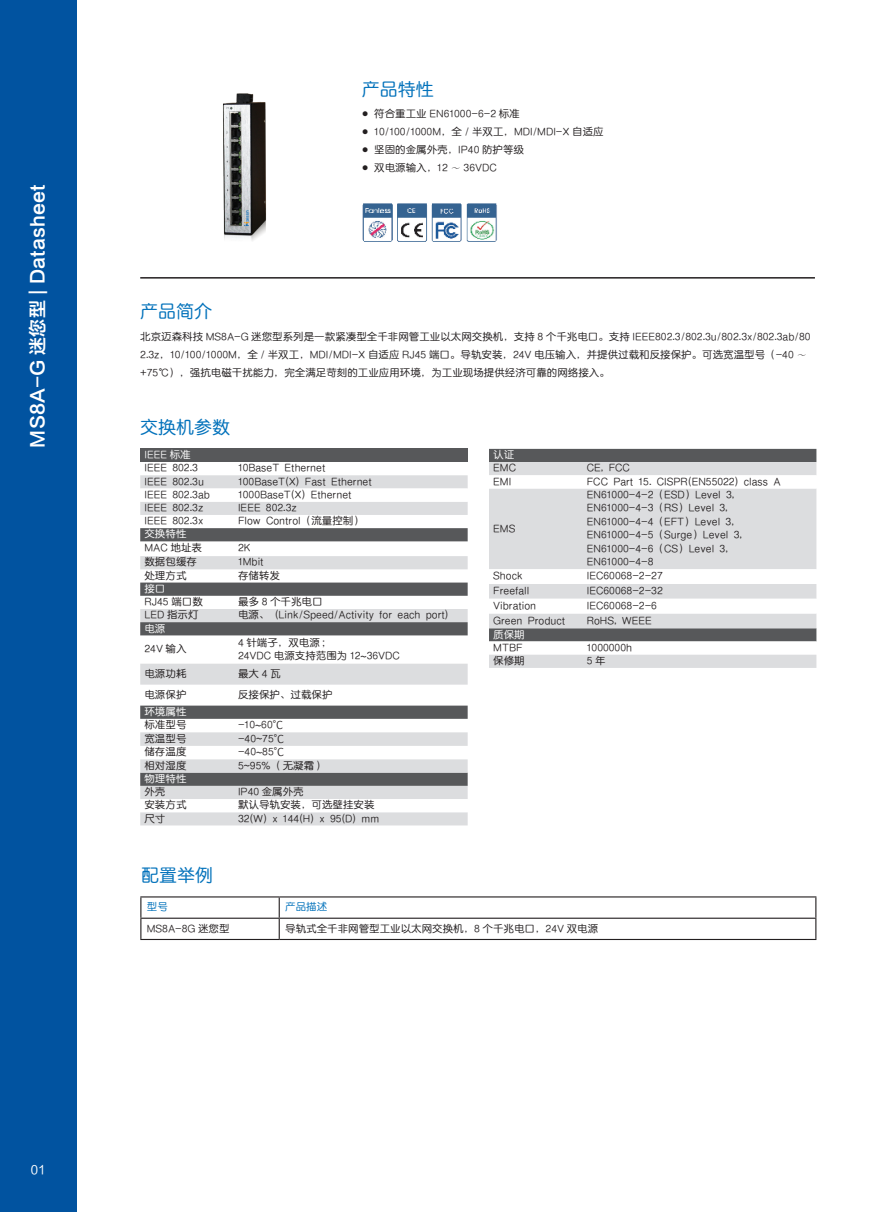
<style>
.page{position:relative;width:893px;height:1212px;background:#fff}
.page>*{position:absolute;margin:0;border:0;box-sizing:border-box;transform-origin:0 0}
.段落样式1{font:18px "FZLTZCHK GBK1 0";letter-spacing:.01em;color:#fff}
.段落样式1-2{font:18px "Tensentype Jia Li Zhong Yuan J";color:#0372bb}
.段落样式1-3{font:12px "FZLTZHUNHK GBK1 0";color:#fff}
.段落样式1-4{font:10.5px/18px "Tensentype Jia Li Zhong Yuan J";color:#231f20}
.段落样式1-5{font:10.5px "Tensentype Jia Li Zhong Yuan J";color:#fff}
.段落样式1-6{font:10.5px "Tensentype Jia Li Zhong Yuan J";color:#0372bb}
.t1{font:10.5px "Microsoft Ya Hei";color:#231f20}
.s1{font-family:"Adobe Song Std";font-weight:300}
.s2{font-family:"MF Ya Yuan Noncommercial"}
.s3{font-family:"Euphemia CAS"}
</style>
<div class="page">
<img style="left:362px;top:203px;width:135px;height:39px">
<hr style="left:140px;top:277px;width:675px;height:2px;background:#231f20">
<div style="left:0;top:0;width:77px;height:1212px;background:#0153a0"></div>
<img style="left:223px;top:93px;width:43px;height:148px">
<div style="left:140px;top:449px;width:328px;height:13px;background:#57585a"></div>
<svg style="left:140px;top:475px;width:328px;height:350px;background:#dcdddf"></svg>
<svg style="left:140px;top:488px;width:328px;height:324px"></svg>
<svg style="left:140px;top:528px;width:328px;height:258px"></svg>
<svg style="left:140px;top:664px;width:328px;height:108px"></svg>
<div style="left:489px;top:449px;width:327px;height:192px;background:#57585a"></div>
<div style="left:489px;top:462px;width:327px;height:166px;background:#dcdddf"></div>
<svg style="left:489px;top:475px;width:327px;height:138px;fill:#dcdddf"></svg>
<svg style="left:489px;top:641px;width:327px;height:27px"></svg>
<hr style="left:140px;top:896px;width:139px;height:1px;background:#231f20">
<hr style="left:279px;top:896px;width:537px;height:1px;background:#231f20">
<hr style="left:140px;top:918px;width:139px;height:1px;background:#231f20">
<svg style="left:140px;top:897px;width:1px;height:42px"></svg>
<hr style="left:279px;top:918px;width:537px;height:1px;background:#231f20">
<svg style="left:279px;top:897px;width:1px;height:42px"></svg>
<svg style="left:815px;top:897px;width:1px;height:42px"></svg>
<hr style="left:140px;top:939px;width:139px;height:1px;background:#231f20">
<hr style="left:279px;top:939px;width:537px;height:1px;background:#231f20">
<p class="段落样式1" style="left:28px;top:448px;width:264px;rotate:-90deg">MS8A-G 迷您型 | Datasheet</p>
<p class="段落样式1-3" style="left:31px;top:1163px;width:16px">01</p>
<p class="段落样式1-2" style="left:362px;top:77px;width:73px">产品特性</p>
<p class="段落样式1-4" style="left:374px;top:104px;width:147px">符合重工业 EN61000-6-2 标准</p>
<p class="段落样式1-4" style="left:374px;top:122px;width:231px">10/100/1000M，全 / 半双工，MDI/MDI-X 自适应</p>
<p class="段落样式1-4" style="left:374px;top:140px;width:151px">坚固的金属外壳，IP40 防护等级</p>
<p class="段落样式1-4" style="left:374px;top:158px;width:124px">双电源输入，12 <span class="s1">〜</span> 36VDC</p>
<p class="t1" style="left:362px;top:106px;width:8px">●</p>
<p class="t1" style="left:362px;top:124px;width:8px">●</p>
<p class="t1" style="left:362px;top:142px;width:8px">●</p>
<p class="t1" style="left:362px;top:160px;width:8px">●</p>
<p class="段落样式1-2" style="left:140px;top:299px;width:73px">产品简介</p>
<p class="段落样式1-4" style="left:140px;top:327px;width:672px">北京迈森科技 MS8A-G 迷您型系列是一款紧凑型全千非网管工业以太网交换机，支持 8 个千兆电口。支持 IEEE802.3/802.3u/802.3x/802.3ab/80<br>2.3z，10/100/1000M，全 / 半双工，MDI/MDI-X 自适应 RJ45 端口。导轨安装，24V 电压输入，并提供过载和反接保护。可选宽温型号（-40 <span class="s1">〜</span>+75℃），强抗电磁干扰能力，完全满足苛刻的工业应用环境，为工业现场提供经济可靠的网络接入。</p>
<p class="段落样式1-2" style="left:140px;top:415px;width:91px">交换机参数</p>
<p class="段落样式1-5" style="left:144px;top:448px;width:48px">IEEE 标准</p>
<p class="段落样式1-4" style="left:144px;top:458px;width:55px">IEEE 802.3</p>
<p class="段落样式1-4" style="left:238px;top:458px;width:89px">10BaseT Ethernet</p>
<p class="段落样式1-4" style="left:144px;top:472px;width:61px">IEEE 802.3u</p>
<p class="段落样式1-4" style="left:238px;top:472px;width:135px">100BaseT(X) Fast Ethernet</p>
<p class="段落样式1-4" style="left:144px;top:485px;width:67px">IEEE 802.3ab</p>
<p class="段落样式1-4" style="left:238px;top:485px;width:115px">1000BaseT(X) Ethernet</p>
<p class="段落样式1-4" style="left:144px;top:498px;width:60px">IEEE 802.3z</p>
<p class="段落样式1-4" style="left:238px;top:498px;width:60px">IEEE 802.3z</p>
<p class="段落样式1-4" style="left:144px;top:511px;width:60px">IEEE 802.3x</p>
<p class="段落样式1-4" style="left:238px;top:511px;width:127px">Flow Control（流量控制）</p>
<p class="段落样式1-5" style="left:144px;top:527px;width:43px">交换特性</p>
<p class="段落样式1-4" style="left:144px;top:538px;width:59px">MAC 地址表</p>
<p class="段落样式1-4" style="left:238px;top:538px;width:14px">2K</p>
<p class="段落样式1-4" style="left:144px;top:552px;width:54px">数据包缓存</p>
<p class="段落样式1-4" style="left:238px;top:552px;width:27px">1Mbit</p>
<p class="段落样式1-4" style="left:144px;top:566px;width:43px">处理方式</p>
<p class="段落样式1-4" style="left:238px;top:566px;width:43px">存储转发</p>
<p class="段落样式1-5" style="left:144px;top:581px;width:22px">接口</p>
<p class="段落样式1-4" style="left:144px;top:592px;width:60px">RJ45 端口数</p>
<p class="段落样式1-4" style="left:238px;top:592px;width:86px">最多 8 个千兆电口</p>
<p class="段落样式1-4" style="left:144px;top:605px;width:56px">LED 指示灯</p>
<p class="段落样式1-4" style="left:238px;top:605px;width:212px">电源、 (Link/Speed/Activity for each port)</p>
<p class="段落样式1-5" style="left:144px;top:621px;width:22px">电源</p>
<p class="段落样式1-4" style="left:144px;top:639px;width:44px">24V 输入</p>
<p class="段落样式1-4" style="left:238px;top:633px;width:89px">4 针端子，双电源 ;</p>
<p class="段落样式1-4" style="left:238px;top:646px;width:163px">24VDC 电源支持范围为 12<span class="s2">~</span>36VDC</p>
<p class="段落样式1-4" style="left:144px;top:664px;width:43px">电源功耗</p>
<p class="段落样式1-4" style="left:238px;top:664px;width:44px">最大4瓦</p>
<p class="段落样式1-4" style="left:144px;top:685px;width:43px">电源保护</p>
<p class="段落样式1-4" style="left:238px;top:685px;width:96px">反接保护、过载保护</p>
<p class="段落样式1-5" style="left:144px;top:704px;width:43px">环境属性</p>
<p class="段落样式1-4" style="left:144px;top:715px;width:43px">标准型号</p>
<p class="段落样式1-4" style="left:238px;top:715px;width:47px">-10<span class="s2">~</span>60<span class="s3">°C</span></p>
<p class="段落样式1-4" style="left:144px;top:729px;width:43px">宽温型号</p>
<p class="段落样式1-4" style="left:238px;top:729px;width:48px">-40<span class="s2">~</span>75<span class="s3">°C</span></p>
<p class="段落样式1-4" style="left:144px;top:742px;width:43px">储存温度</p>
<p class="段落样式1-4" style="left:238px;top:742px;width:48px">-40<span class="s2">~</span>85<span class="s3">°C</span></p>
<p class="段落样式1-4" style="left:144px;top:756px;width:43px">相对湿度</p>
<p class="段落样式1-4" style="left:238px;top:756px;width:84px">5<span class="s2">~</span>95% ( 无凝霜 )</p>
<p class="段落样式1-5" style="left:144px;top:771px;width:43px">物理特性</p>
<p class="段落样式1-4" style="left:144px;top:782px;width:22px">外壳</p>
<p class="段落样式1-4" style="left:238px;top:782px;width:67px">IP40 金属外壳</p>
<p class="段落样式1-4" style="left:144px;top:795px;width:43px">安装方式</p>
<p class="段落样式1-4" style="left:238px;top:795px;width:138px">默认导轨安装，可选壁挂安装</p>
<p class="段落样式1-4" style="left:144px;top:809px;width:22px">尺寸</p>
<p class="段落样式1-4" style="left:238px;top:809px;width:143px">32(W) x 144(H) x 95(D) mm</p>
<p class="段落样式1-5" style="left:493px;top:448px;width:22px">认证</p>
<p class="段落样式1-4" style="left:493px;top:458px;width:24px">EMC</p>
<p class="段落样式1-4" style="left:587px;top:458px;width:45px">CE, FCC</p>
<p class="段落样式1-4" style="left:493px;top:472px;width:20px">EMI</p>
<p class="段落样式1-4" style="left:587px;top:472px;width:195px">FCC Part 15. CISPR(EN55022) class A</p>
<p class="段落样式1-4" style="left:493px;top:519px;width:24px">EMS</p>
<p class="段落样式1-4" style="left:587px;top:485px;width:149px">EN61000-4-2（ESD）Level 3,</p>
<p class="段落样式1-4" style="left:587px;top:498px;width:142px">EN61000-4-3（RS）Level 3,</p>
<p class="段落样式1-4" style="left:587px;top:512px;width:149px">EN61000-4-4（EFT）Level 3,</p>
<p class="段落样式1-4" style="left:587px;top:525px;width:157px">EN61000-4-5（Surge）Level 3,</p>
<p class="段落样式1-4" style="left:587px;top:539px;width:143px">EN61000-4-6（CS）Level 3,</p>
<p class="段落样式1-4" style="left:587px;top:552px;width:68px">EN61000-4-8</p>
<p class="段落样式1-4" style="left:493px;top:566px;width:31px">Shock</p>
<p class="段落样式1-4" style="left:587px;top:566px;width:77px">IEC60068-2-27</p>
<p class="段落样式1-4" style="left:493px;top:581px;width:38px">Freefall</p>
<p class="段落样式1-4" style="left:587px;top:581px;width:77px">IEC60068-2-32</p>
<p class="段落样式1-4" style="left:493px;top:596px;width:44px">Vibration</p>
<p class="段落样式1-4" style="left:587px;top:596px;width:72px">IEC60068-2-6</p>
<p class="段落样式1-4" style="left:493px;top:611px;width:74px">Green Product</p>
<p class="段落样式1-4" style="left:587px;top:611px;width:67px">RoHS, WEEE</p>
<p class="段落样式1-5" style="left:493px;top:627px;width:33px">质保期</p>
<p class="段落样式1-4" style="left:493px;top:638px;width:31px">MTBF</p>
<p class="段落样式1-4" style="left:587px;top:638px;width:47px">1000000h</p>
<p class="段落样式1-4" style="left:493px;top:651px;width:33px">保修期</p>
<p class="段落样式1-4" style="left:587px;top:651px;width:20px">5年</p>
<p class="段落样式1-2" style="left:141px;top:862px;width:74px">配置举例</p>
<p class="段落样式1-6" style="left:147px;top:900px;width:22px">型号</p>
<p class="段落样式1-6" style="left:285px;top:900px;width:43px">产品描述</p>
<p class="段落样式1-4" style="left:147px;top:919px;width:84px">MS8A-8G 迷您型</p>
<p class="段落样式1-4" style="left:285px;top:919px;width:315px">导轨式全千非网管型工业以太网交换机，8 个千兆电口，24V 双电源</p>
</div>
